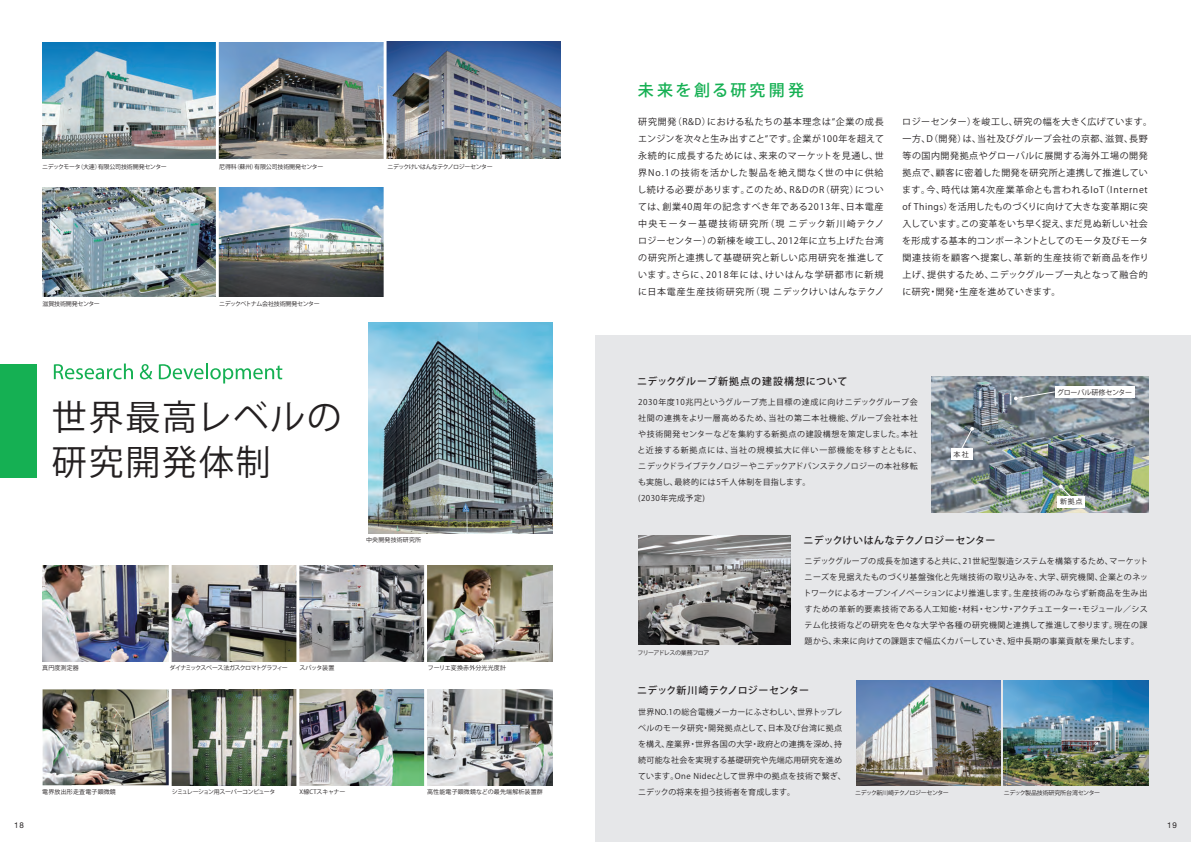
<style>
.page{position:relative;width:1191px;height:842px;background:#fff}
.page>*{position:absolute;margin:0;border:0;box-sizing:border-box;transform-origin:0 0}
.t1{font:35px/45px "Koz Go Pr 6 N";letter-spacing:.05em;color:#231f20}
.t2{font:500 16px "Koz Go Pr 6 N";letter-spacing:.18em;color:#15b053}
.t3{font:500 10px "Koz Go Pr 6 N";letter-spacing:.08em;color:#231f20}
.t4{font:500 10px "Koz Go Pr 6 N";letter-spacing:.015em;color:#231f20}
.t5{font:500 10px "Koz Go Pr 6 N";letter-spacing:.005em;color:#231f20}
.t6{font:9px/17px "Koz Go Pr 6 N";letter-spacing:.055em;color:#231f20;text-align:justify}
.t7{font:8px/16px "Koz Go Pr 6 N";letter-spacing:.035em;color:#231f20;text-align:justify}
.t8{font:8px/16px "Koz Go Pr 6 N";letter-spacing:.055em;color:#231f20}
.t9{font:8px "Helvetica Neue LT Pro";color:#231f20}
.t10{font:7px "Koz Go Pr 6 N";letter-spacing:-.01em;color:#231f20}
.t11{font:6px "Koz Go Pr 6 N";letter-spacing:-.045em;color:#231f20}
.t12{font:6px "Koz Go Pr 6 N";letter-spacing:.025em;color:#231f20}
.t13{font:6px "Koz Go Pr 6 N";letter-spacing:-.08em;color:#231f20}
.t14{font:6px "Koz Go Pr 6 N";letter-spacing:-.025em;color:#231f20}
.t15{font:6px "Koz Go Pr 6 N";letter-spacing:-.115em;color:#231f20}
.t16{font:6px "Koz Go Pr 6 N";letter-spacing:-.085em;color:#231f20}
.t17{font:6px "Koz Go Pr 6 N";letter-spacing:-.075em;color:#231f20}
.t18{font:6px "Koz Go Pr 6 N";letter-spacing:-.01em;color:#231f20}
</style>
<div class="page">
<div style="left:0;top:364px;width:37px;height:114px;background:#15b053"></div>
<svg style="left:54px;top:363px;width:79px;height:16px"></svg>
<svg style="left:140px;top:364px;width:12px;height:15px"></svg>
<svg style="left:159px;top:363px;width:123px;height:20px"></svg>
<div style="left:595px;top:335px;width:596px;height:507px;background:#e6e7e9"></div>
<img style="left:931px;top:376px;width:217px;height:137px">
<svg style="left:1013px;top:391px;width:42px;height:9px"></svg>
<svg style="left:961px;top:427px;width:13px;height:22px"></svg>
<svg style="left:1058px;top:484px;width:13px;height:12px"></svg>
<img style="left:42px;top:42px;width:518px;height:117px">
<img style="left:42px;top:187px;width:342px;height:109px">
<img style="left:43px;top:565px;width:510px;height:96px">
<img style="left:43px;top:689px;width:510px;height:96px">
<hr style="left:384px;top:39px;width:2px;height:123px;background:#fff">
<hr style="left:216px;top:185px;width:3px;height:114px;background:#fff">
<hr style="left:216px;top:39px;width:3px;height:123px;background:#fff">
<hr style="left:169px;top:563px;width:3px;height:100px;background:#fff">
<hr style="left:296px;top:563px;width:3px;height:100px;background:#fff">
<hr style="left:424px;top:563px;width:3px;height:100px;background:#fff">
<hr style="left:169px;top:687px;width:3px;height:101px;background:#fff">
<hr style="left:296px;top:687px;width:3px;height:101px;background:#fff">
<hr style="left:424px;top:687px;width:3px;height:101px;background:#fff">
<img style="left:368px;top:322px;width:185px;height:211px">
<img style="left:856px;top:680px;width:145px;height:105px">
<img style="left:1003px;top:680px;width:145px;height:105px">
<img style="left:639px;top:536px;width:151px;height:109px">
<div style="left:1054px;top:386px;width:80px;height:12px;background:#fff"></div>
<div style="left:950px;top:448px;width:22px;height:12px;background:#fff"></div>
<div style="left:1057px;top:496px;width:28px;height:12px;background:#fff"></div>
<p class="t11" style="left:42px;top:164px;width:126px">ニデックモータ（大連）有限公司技術開発センター</p>
<p class="t14" style="left:219px;top:164px;width:106px">尼得科（蘇州）有限公司技術開発センター</p>
<p class="t13" style="left:387px;top:164px;width:107px">ニデックけいはんなテクノロジーセンター</p>
<p class="t14" style="left:42px;top:301px;width:59px">滋賀技術開発センター</p>
<p class="t11" style="left:219px;top:301px;width:102px">ニデックベトナム会社技術開発センター</p>
<h1 class="t1" style="left:52px;top:396px;width:291px">世界最高レベルの研究開発体制</h1>
<p class="t12" style="left:366px;top:537px;width:57px">中央開発技術研究所</p>
<p class="t11" style="left:42px;top:665px;width:38px">真円度測定器</p>
<p class="t15" style="left:169px;top:665px;width:120px">ダイナミックスペース法ガスクロマトグラフィー</p>
<p class="t11" style="left:299px;top:665px;width:37px">スパッタ装置</p>
<p class="t12" style="left:428px;top:665px;width:80px">フーリエ変換赤外分光光度計</p>
<h2 class="t2" style="left:638px;top:81px;width:168px">未来を創る研究開発</h2>
<p class="t6" style="left:637px;top:114px;width:248px">研究開発（R&amp;D）における私たちの基本理念は“企業の成長エンジンを次々と生み出すこと“です。企業が100年を超えて永続的に成長するためには、来来のマーケットを見通し、世界No.1の技術を活かした製品を絶え間なく世の中に供給し続ける必要があります。このため、R&amp;DのR（研究）については、創業40周年の記念すべき年である2013年、日本電産中央モーター基礎技術研究所（現ニデック新川崎テクノロジーセンター）の新棟を峻工し、2012年に立ち上げた台湾の研究所と連携して基礎研究と新しい応用研究を推進しています。さらに、2018年には、けいはんな学研都市に新規に日本電産生産技術研究所（現ニデックけいはんなテクノ</p>
<p class="t6" style="left:902px;top:114px;width:251px;text-align:left">ロジーセンター）を峻工し、研究の幅を大きく広げています。一方、D（開発）は、当社及びグループ会社の京都、滋賀、長野等の国内開発拠点やグローバルに展開する海外工場の開発拠点で、顧客に密着した開発を研究所と連携して推進しています。今、時代は第4次産業革命とも言われるIoT（Internet of Things）を活用したものづくりに向けて大きな変革期に突入しています。この変革をいち早く捉え、まだ見ぬ新しい社会を形成する基本的コンポーネントとしてのモータ及びモータ関連技術を顧客へ提案し、革新的生産技術で新商品を作り上げ、提供するため、ニデックグループ一丸となって融合的に研究・開発・生産を進めていきます。</p>
<p class="t3" style="left:637px;top:375px;width:212px">ニデックグループ新拠点の建設構想について</p>
<p class="t8" style="left:637px;top:394px;width:285px">2030年度10兆円というグループ売上目標の達成に向けニデックグループ会社間の連携をより一層高めるため、当社の第二本社機能、グループ会社本社や技術開発センターなどを集約する新拠点の建設構想を策定しました。本社と近接する新拠点には、当社の規模拡大に伴い一部機能を移すとともに、ニデックドライブテクノロジーやニデックアドバンステクノロジーの本社移転も実施し、最終的には5千人体制を目指します。<br>(2030年完成予定)</p>
<p class="t4" style="left:803px;top:534px;width:193px">ニデックけいはんなテクノロジーセンター</p>
<p class="t7" style="left:803px;top:553px;width:346px">ニデックグループの成長を加速すると共に、21世紀型製造システムを構築するため、マーケットニーズを見据えたものづくり基盤強化と先端技術の取り込みを、大学、研究機関、企業とのネットワークによるオープンイノベーションにより推進します。生産技術のみならず新商品を生み出すための革新的要素技術である人工知能・材料・センサ・アクチュエーター・モジュール／システム化技術などの研究を色々な大学や各種の研究機関と連携して推進して参ります。現在の課題から、未来に向けての課題まで幅広くカバーしていき、短中長期の事業貢献を果たします。</p>
<p class="t10" style="left:1057px;top:388px;width:77px">グローバル研修センター</p>
<p class="t10" style="left:953px;top:450px;width:17px">本社</p>
<p class="t10" style="left:1060px;top:498px;width:24px">新拠点</p>
<p class="t17" style="left:637px;top:649px;width:73px">フリーアドレスの業務フロア</p>
<p class="t5" style="left:637px;top:685px;width:173px">ニデック新川崎テクノロジーセンター</p>
<p class="t7" style="left:638px;top:704px;width:209px;text-align:left">世界NO.1の総合電機メーカーにふさわしい、世界トップレベルのモータ研究・開発拠点として、日本及び台湾に拠点を構え、産業界・世界各国の大学・政府との連携を深め、持続可能な社会を実現する基礎研究や先端応用研究を進めています。One Nidecとして世界中の拠点を技術で繋ぎ、ニデックの将来を担う技術者を育成します。</p>
<p class="t12" style="left:42px;top:789px;width:75px">電界放出形走査電子顕微鏡</p>
<p class="t13" style="left:172px;top:789px;width:105px">シミュレーション用スーパーコンピュータ</p>
<p class="t18" style="left:299px;top:789px;width:47px">X線CTスキャナー</p>
<p class="t12" style="left:427px;top:789px;width:117px">高性能電子顕微鏡などの最先端解析装置群</p>
<p class="t11" style="left:1003px;top:789px;width:98px">ニデック製品技術研究所台湾センター</p>
<p class="t16" style="left:855px;top:789px;width:95px">ニデック新川崎テクノロジーセンター</p>
<p class="t9" style="left:14px;top:820px;width:11px">18</p>
<p class="t9" style="left:1167px;top:820px;width:11px">19</p>
</div>
